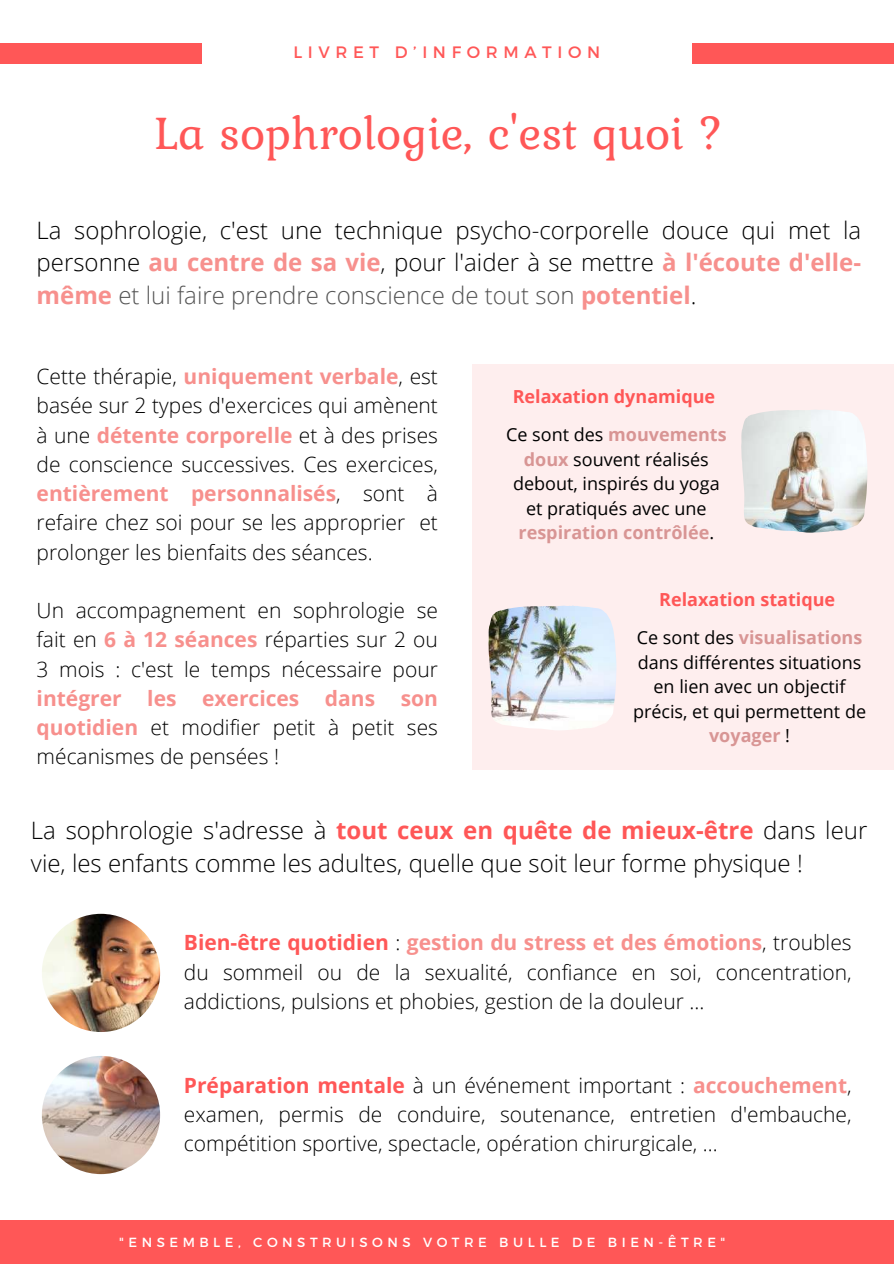
<style>
.page{position:relative;width:894px;height:1264px;background:#fff}
.page>*{position:absolute;margin:0;border:0;box-sizing:border-box;transform-origin:0 0}
.t1{font:48px "Kurale";color:#ff5757}
.t2{font:300 24px/32.7px "Open Sans";color:#000;text-align:justify}
.t3{font:300 21px/29.2px "Open Sans";color:#000;text-align:justify}
.t4{font:18px/24.5px "Open Sans";color:#000;text-align:center}
.t5{font:700 18px/38.5px "Open Sans";color:#ff5757;text-align:center}
.t6{font:16.5px "Montserrat";letter-spacing:.34em;color:#ff5757}
.t7{font:13.2px "Montserrat";letter-spacing:.34em;color:#fff}
.s1{font-weight:700;color:#f7908d}
.s2{color:#545454}
.s3{font-weight:400;color:#000}
.s4{color:#d89594}
.s5{font-weight:700;color:#d89594}
.s6{font-weight:700;color:#ff5757}
</style>
<div class="page">
<div style="left:0;top:43px;width:202px;height:21px;background:#ff5757"></div>
<div style="left:691px;top:43px;width:202px;height:21px;background:#ff5757"></div>
<div style="left:0;top:1220px;width:893px;height:43px;background:#ff5757"></div>
<div style="left:472px;top:365px;width:421px;height:405px;background:#fee8e8"></div>
<img style="left:741px;top:410px;width:126px;height:122px">
<img style="left:488px;top:605px;width:128px;height:125px">
<img style="left:42px;top:913px;width:118px;height:119px;border-radius:50%">
<img style="left:42px;top:1055px;width:118px;height:119px;border-radius:50%">
<p class="t6" style="left:293px;top:42px;width:308px">LIVRET D’INFORMATION</p>
<h1 class="t1" style="left:154px;top:96px;width:571px">La sophrologie, c'est quoi ?</h1>
<p class="t2" style="left:37px;top:213px;width:825px">La sophrologie, c'est une technique psycho-corporelle douce qui met la personne <span class="s1">au centre de sa vie</span>, pour l'aider à se mettre <span class="s1">à l'écoute d'elle&shy;même</span> <span class="s2">et lui faire prendre conscience de tout son</span> <span class="s1">potentiel</span>.</p>
<p class="t3" style="left:37px;top:361px;width:403px">Cette thérapie, <span class="s1">uniquement verbale</span>, est basée sur 2 types d'exercices qui amènent à une <span class="s1">détente corporelle</span> et à des prises de conscience successives. Ces exercices, <span class="s1">entièrement personnalisés</span>, sont à refaire chez soi pour se les approprier et prolonger les bienfaits des séances.</p>
<p class="t3" style="left:37px;top:595px;width:403px">Un accompagnement en sophrologie se fait en <span class="s1">6 à 12 séances</span> réparties sur 2 ou 3 mois : c'est le temps nécessaire pour</p>
<p class="t3" style="left:37px;top:683px;width:403px"><span class="s1">intégrer les exercices dans son quotidien</span> et modifier petit à petit ses mécanismes de pensées !</p>
<p class="t5" style="left:506px;top:376px;width:222px">Relaxation dynamique<br><span class="s3">Ce sont des</span> <span class="s4">mouvements</span></p>
<p class="t4" style="left:513px;top:446px;width:208px"><span class="s5">doux</span> souvent réalisés debout, inspirés du yoga et pratiqués avec une <span class="s5">respiration contrôlée</span>.</p>
<p class="t5" style="left:636px;top:579px;width:227px">Relaxation statique<br><span class="s3">Ce sont des</span> <span class="s4">visualisations</span></p>
<p class="t4" style="left:632px;top:649px;width:234px">dans différentes situations en lien avec un objectif précis, et qui permettent de <span class="s5">voyager</span> !</p>
<p class="t2" style="left:31px;top:813px;width:837px">La sophrologie s'adresse à <span class="s6">tout ceux en quête de mieux-être</span> dans leur vie, les enfants comme les adultes, quelle que soit leur forme physique !</p>
<p class="t3" style="left:184px;top:927px;width:669px"><span class="s6">Bien-être quotidien</span> : <span class="s1">gestion du stress et des émotions</span>, troubles du sommeil ou de la sexualité, confiance en soi, concentration, addictions, pulsions et phobies, gestion de la douleur ...</p>
<p class="t3" style="left:184px;top:1069px;width:669px"><span class="s6">Préparation mentale</span> à un événement important : <span class="s1">accouchement</span>, examen, permis de conduire, soutenance, entretien d'embauche, compétition sportive, spectacle, opération chirurgicale, ...</p>
<p class="t7" style="left:119px;top:1233px;width:607px">"ENSEMBLE, CONSTRUISONS VOTRE BULLE DE BIEN-ÊTRE"</p>
</div>
